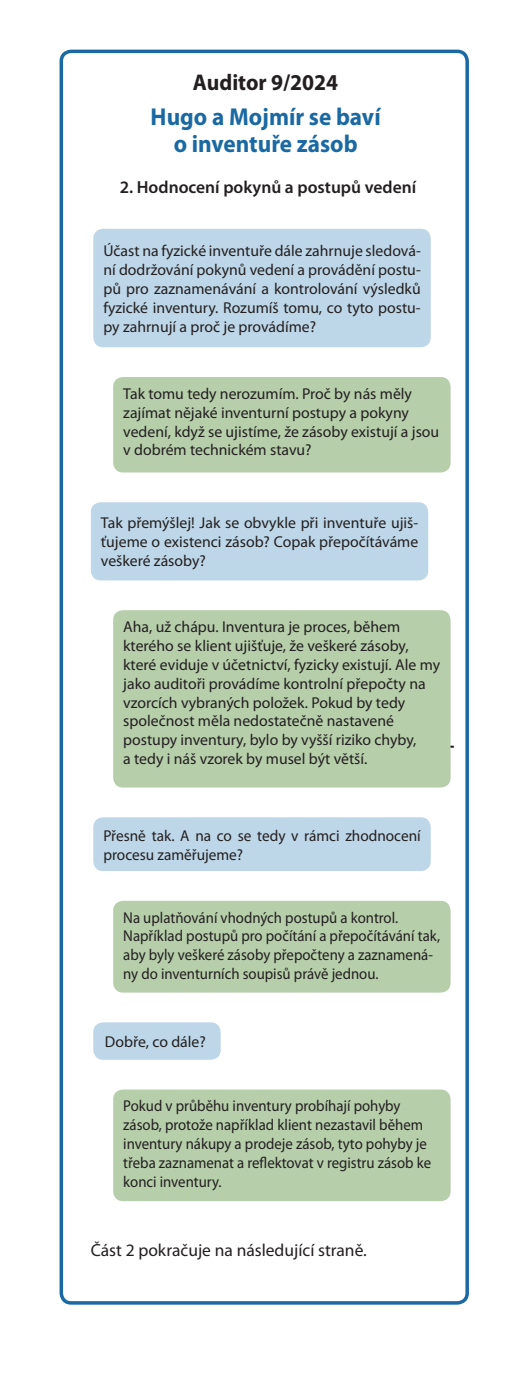
<style>
.page{position:relative;width:526px;height:1389px;background:#fff}
.page>*{position:absolute;margin:0;border:0;box-sizing:border-box;transform-origin:0 0}
.t1{font:700 24.5px/26.2px "Myriad Pro";color:#1a69a3;text-align:center;scale:.95 1}
.t2{font:700 22.75px "Myriad Pro";color:#231f20;scale:.95 1}
.t3{font:700 20.12px "Myriad Pro";color:#231f20}
.t4{font:17.5px "Myriad Pro";color:#231f20}
.t5{font:600 17.5px "Myriad Pro";color:#231f20}
.t6{font:15.75px/18.9px "Myriad Pro";color:#231f20}
.t7{font:15.75px/18.9px "Myriad Pro";color:#231f20;scale:.94 1}
</style>
<div class="page">
<div style="left:60px;top:50px;width:409px;height:1255px;border:4px solid #1a69a3;border-radius:10px"></div>
<div style="left:93px;top:229px;width:338px;height:118px;background:#bdd6e8;border-radius:10px"></div>
<div style="left:91px;top:502px;width:337px;height:78px;background:#bdd6e8;border-radius:10px"></div>
<div style="left:93px;top:1022px;width:128px;height:38px;background:#bdd6e8;border-radius:10px"></div>
<div style="left:113px;top:377px;width:337px;height:95px;background:#b6ceaa;border-radius:10px"></div>
<div style="left:113px;top:610px;width:337px;height:178px;background:#b6ceaa;border-radius:10px"></div>
<div style="left:93px;top:817px;width:338px;height:54px;background:#bdd6e8;border-radius:10px"></div>
<div style="left:113px;top:901px;width:337px;height:92px;background:#b6ceaa;border-radius:10px"></div>
<div style="left:113px;top:1090px;width:337px;height:111px;background:#b6ceaa;border-radius:10px"></div>
<h2 class="t2" style="left:193px;top:67px;width:154px">Auditor 9/2024</h2>
<h1 class="t1" style="left:151px;top:103px;width:244px">Hugo a Mojmír se baví o inventuře zásob</h1>
<p class="t5" style="left:120px;top:176px;width:298px">2. Hodnocení pokynů a postupů vedení</p>
<p class="t6" style="left:103px;top:241px;width:319px;text-align:justify">Účast na fyzické inventuře dále zahrnuje sledová&shy;ní dodržování pokynů vedení a provádění postu&shy;pů pro zaznamenávání a kontrolování výsledků fyzické inventury. Rozumíš tomu, co tyto postu&shy;py zahrnují a proč je provádíme?</p>
<p class="t6" style="left:123px;top:384px;width:317px">Tak tomu tedy nerozumím. Proč by nás měly zajímat nějaké inventurní postupy a pokyny vedení, když se ujistíme, že zásoby existují a jsou v dobrém technickém stavu?</p>
<p class="t6" style="left:101px;top:513px;width:319px;text-align:justify">Tak přemýšlej! Jak se obvykle při inventuře ujiš&shy;ťujeme o existenci zásob? Copak přepočítáváme veškeré zásoby?</p>
<p class="t6" style="left:123px;top:617px;width:318px">Aha, už chápu. Inventura je proces, během kterého se klient ujišťuje, že veškeré zásoby, které eviduje v účetnictví, fyzicky existují. Ale my jako auditoři provádíme kontrolní přepočty na vzorcích vybraných položek. Pokud by tedy společnost měla nedostatečně nastavené postupy inventury, bylo by vyšší riziko chyby,<br>a tedy i náš vzorek by musel být větší.</p>
<p class="t3" style="left:399px;top:732px;width:56px">-ChaK-</p>
<p class="t6" style="left:103px;top:826px;width:319px">Přesně tak. A na co se tedy v rámci zhodnocení procesu zaměřujeme?</p>
<p class="t7" style="left:123px;top:908px;width:338px">Na uplatňování vhodných postupů a kontrol.<br>Například postupů pro počítání a přepočítávání tak, aby byly veškeré zásoby přepočteny a zaznamená&shy;ny do inventurních soupisů právě jednou.</p>
<p class="t6" style="left:105px;top:1032px;width:102px">Dobře, co dále?</p>
<p class="t7" style="left:123px;top:1096px;width:329px">Pokud v průběhu inventury probíhají pohyby zásob, protože například klient nezastavil během inventury nákupy a prodeje zásob, tyto pohyby je třeba zaznamenat a reflektovat v registru zásob ke konci inventury.</p>
<p class="t4" style="left:91px;top:1240px;width:277px">Část 2 pokračuje na následující straně.</p>
</div>
